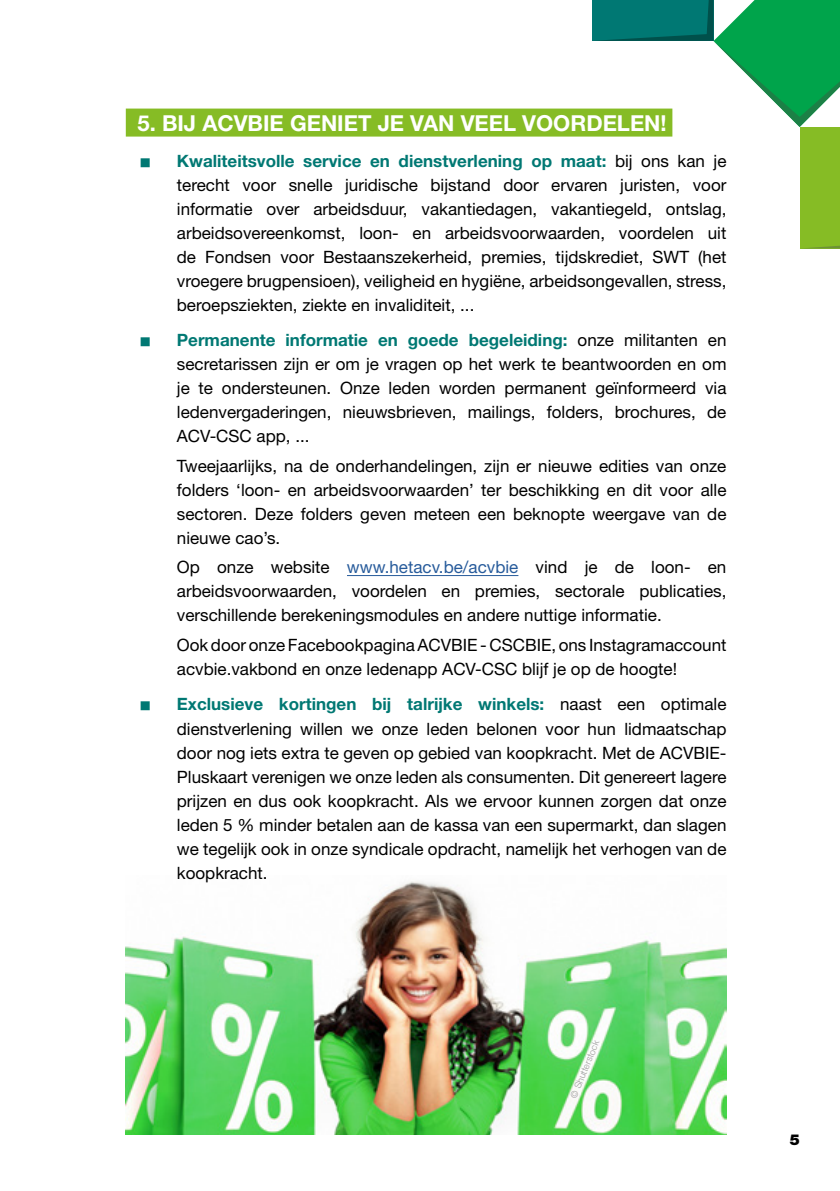
<style>
.page{position:relative;width:840px;height:1191px;background:#fff}
.page>*{position:absolute;margin:0;border:0;box-sizing:border-box;transform-origin:0 0}
.t1{font:700 22px "Helvetica Neue LT Pro";color:#fff}
.t2{font:17px/24px "Helvetica Neue";color:#000;text-align:justify}
.t3{font:700 17px "Helvetica Neue LT Pro";color:#007873}
.t4{font:900 15px "Helvetica Neue LT Std";color:#000}
.t5{font:300 9.2px "Helvetica Neue LT Pro";color:#9d9d9c}
.t6{font:7.6px "Helvetica Neue";color:#007873;scale:1.19 1}
.s1{font-family:"Helvetica Neue";font-weight:400;color:#000}
.s2{color:#275b9b}
</style>
<div class="page">
<svg style="left:591px;top:0;width:248px;height:248px"></svg>
<img style="left:126px;top:881px;width:600px;height:253px">
<div style="left:126px;top:109px;width:546px;height:28px;background:#86bc25"></div>
<hr style="left:347px;top:575px;width:171px;height:1px;background:#275b9b">
<p class="t1" style="left:137px;top:110px;width:530px">5. BIJ ACVBIE GENIET JE VAN VEEL VOORDELEN!</p>
<p class="t6" style="left:141px;top:156px;width:9px">█</p>
<p class="t3" style="left:177px;top:150px;width:551px">Kwaliteitsvolle service en dienstverlening op maat: <span class="s1">bij ons kan je</span></p>
<p class="t2" style="left:177px;top:173px;width:551px">terecht voor snelle juridische bijstand door ervaren juristen, voor informatie over arbeidsduur, vakantiedagen, vakantiegeld, ontslag, arbeidsovereenkomst, loon- en arbeidsvoorwaarden, voordelen uit de Fondsen voor Bestaanszekerheid, premies, tijdskrediet, SWT (het vroegere brugpensioen), veiligheid en hygiëne, arbeidsongevallen, stress, beroepsziekten, ziekte en invaliditeit, ...</p>
<p class="t6" style="left:141px;top:336px;width:9px">█</p>
<p class="t3" style="left:177px;top:329px;width:550px">Permanente informatie en goede begeleiding: <span class="s1">onze militanten en</span></p>
<p class="t2" style="left:177px;top:353px;width:551px">secretarissen zijn er om je vragen op het werk te beantwoorden en om je te ondersteunen. Onze leden worden permanent geïnformeerd via ledenvergaderingen, nieuwsbrieven, mailings, folders, brochures, de ACV-CSC app, ...</p>
<p class="t2" style="left:177px;top:454px;width:551px">Tweejaarlijks, na de onderhandelingen, zijn er nieuwe edities van onze folders ‘loon- en arbeidsvoorwaarden’ ter beschikking en dit voor alle sectoren. Deze folders geven meteen een beknopte weergave van de nieuwe cao’s.</p>
<p class="t2" style="left:177px;top:556px;width:550px">Op onze website <span class="s2">www.hetacv.be/acvbie</span> vind je de loon- en arbeidsvoorwaarden, voordelen en premies, sectorale publicaties, verschillende berekeningsmodules en andere nuttige informatie.</p>
<p class="t2" style="left:177px;top:634px;width:550px">Ook door onze Facebookpagina ACVBIE - CSCBIE, ons Instagramaccount acvbie.vakbond en onze ledenapp ACV-CSC blijf je op de hoogte!</p>
<p class="t6" style="left:141px;top:700px;width:9px">█</p>
<p class="t3" style="left:177px;top:694px;width:550px">Exclusieve kortingen bij talrijke winkels: <span class="s1">naast een optimale</span></p>
<p class="t2" style="left:177px;top:717px;width:550px">dienstverlening willen we onze leden belonen voor hun lidmaatschap door nog iets extra te geven op gebied van koopkracht. Met de ACVBIE-Pluskaart verenigen we onze leden als consumenten. Dit genereert lagere prijzen en dus ook koopkracht. Als we ervoor kunnen zorgen dat onze leden 5 % minder betalen aan de kassa van een supermarkt, dan slagen we tegelijk ook in onze syndicale opdracht, namelijk het verhogen van de koopkracht.</p>
<p class="t5" style="left:567px;top:1095px;width:62px;rotate:-67deg">© Shutterstock</p>
<p class="t4" style="left:789px;top:1130px;width:12px">5</p>
</div>
